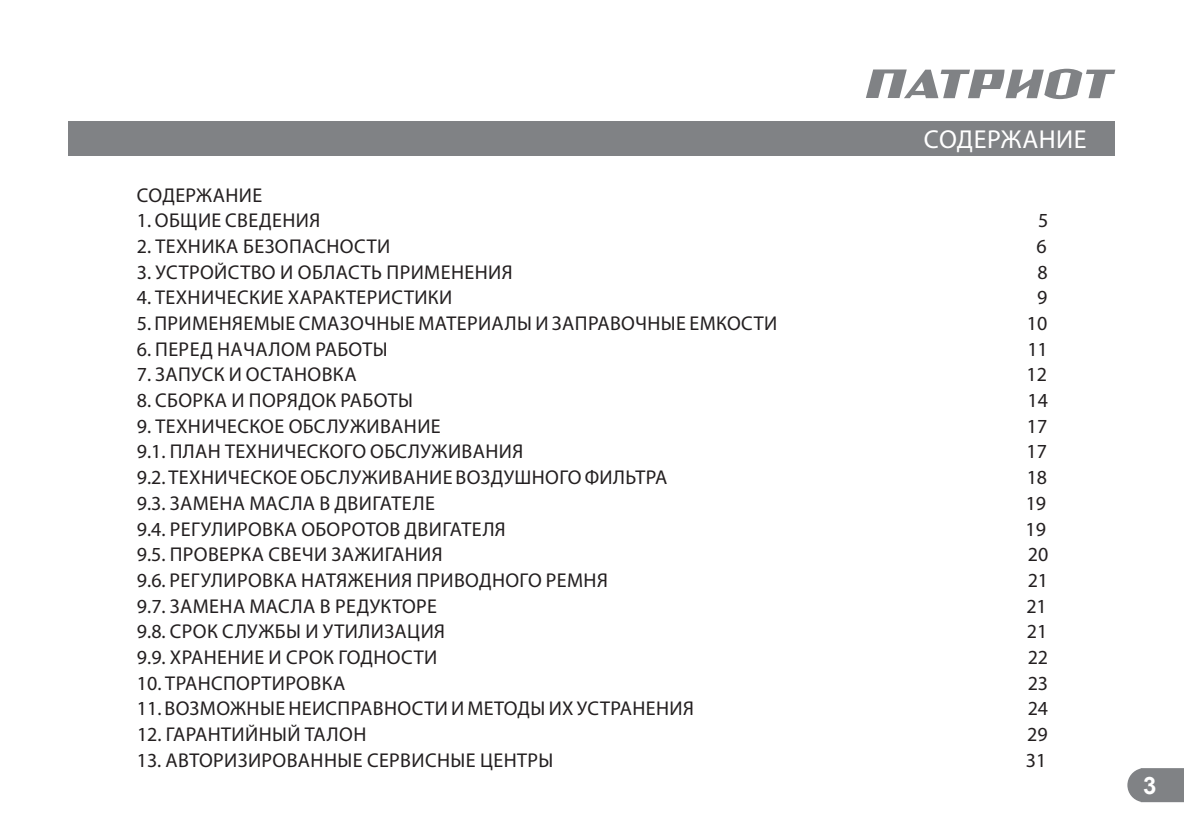
<style>
.page{position:relative;width:1184px;height:836px;background:#fff}
.page>*{position:absolute;margin:0;border:0;box-sizing:border-box;transform-origin:0 0}
.t1{font:26px "Myriad Pro";color:#fff}
.t2{font:700 24px "Arial";color:#fff}
.t3{font:20px "Myriad Pro";letter-spacing:.02em;color:#231f20}
.t4{font:20px "Myriad Pro";letter-spacing:.09em;color:#231f20}
</style>
<div class="page">
<svg style="left:1127px;top:768px;width:57px;height:33px;background:#888a8d"></svg>
<svg style="left:866px;top:69px;width:249px;height:30px"></svg>
<div style="left:69px;top:121px;width:1046px;height:34px;background:#808285"></div>
<h1 class="t1" style="left:924px;top:123px;width:18px">содержание</h1>
<p class="t3" style="left:137px;top:182px;width:127px">СОДЕРЖАНИЕ</p>
<p class="t3" style="left:137px;top:208px;width:125px">1. Общие сведени</p>
<p class="t3" style="left:309px;top:208px;width:12px">я</p>
<p class="t3" style="left:1038px;top:208px;width:12px">5</p>
<p class="t3" style="left:137px;top:234px;width:179px">2. Техни ка безопасности</p>
<p class="t3" style="left:1036px;top:234px;width:12px">6</p>
<p class="t3" style="left:137px;top:259px;width:42px">3. Устро</p>
<p class="t3" style="left:214px;top:259px;width:240px">йство и область применени</p>
<p class="t3" style="left:502px;top:259px;width:12px">я</p>
<p class="t3" style="left:1038px;top:259px;width:12px">8</p>
<p class="t3" style="left:137px;top:285px;width:222px">4. Техни ческие характеристи</p>
<p class="t3" style="left:428px;top:285px;width:23px">ки</p>
<p class="t3" style="left:1037px;top:285px;width:12px">9</p>
<p class="t3" style="left:137px;top:311px;width:30px">5. При</p>
<p class="t3" style="left:192px;top:311px;width:255px">меняемые смазочные материа</p>
<p class="t3" style="left:505px;top:311px;width:236px">лы и заправочные емкости</p>
<p class="t3" style="left:1027px;top:311px;width:22px">10</p>
<p class="t3" style="left:137px;top:336px;width:31px">6. Перед</p>
<p class="t4" style="left:217px;top:336px;width:172px">началом работы</p>
<p class="t3" style="left:1027px;top:336px;width:22px">11</p>
<p class="t3" style="left:137px;top:362px;width:123px">7. Запуск иостано</p>
<p class="t3" style="left:322px;top:362px;width:34px">вка</p>
<p class="t3" style="left:1026px;top:362px;width:22px">12</p>
<p class="t3" style="left:137px;top:388px;width:278px">8. Сбор ка и порядок работы</p>
<p class="t3" style="left:1028px;top:388px;width:22px">14</p>
<p class="t3" style="left:137px;top:413px;width:217px">9. Техни чес кое обслужи</p>
<p class="t3" style="left:380px;top:413px;width:25px">вание</p>
<p class="t3" style="left:1027px;top:413px;width:22px">17</p>
<p class="t3" style="left:137px;top:439px;width:298px">9.1. План техни ческого обслужи</p>
<p class="t3" style="left:462px;top:439px;width:25px">вани</p>
<p class="t3" style="left:512px;top:439px;width:12px">я</p>
<p class="t3" style="left:1026px;top:439px;width:22px">17</p>
<p class="t3" style="left:137px;top:465px;width:228px">9.2. Техни чес кое обслужи</p>
<p class="t3" style="left:392px;top:465px;width:25px">вание</p>
<p class="t3" style="left:456px;top:465px;width:192px">воздушно го фильтра</p>
<p class="t3" style="left:1027px;top:465px;width:22px">18</p>
<p class="t3" style="left:137px;top:490px;width:85px">9.3. Замена</p>
<p class="t3" style="left:249px;top:490px;width:185px">масла в двигателе</p>
<p class="t3" style="left:1026px;top:490px;width:22px">19</p>
<p class="t3" style="left:137px;top:516px;width:100px">9.4. Регулиро</p>
<p class="t3" style="left:262px;top:516px;width:78px">вка оборото</p>
<p class="t3" style="left:389px;top:516px;width:118px">в двигателя</p>
<p class="t3" style="left:1025px;top:516px;width:22px">19</p>
<p class="t3" style="left:137px;top:542px;width:46px">9.5. Про</p>
<p class="t3" style="left:208px;top:542px;width:149px">верка свечи зажи</p>
<p class="t3" style="left:385px;top:542px;width:21px">гани</p>
<p class="t3" style="left:432px;top:542px;width:12px">я</p>
<p class="t3" style="left:1028px;top:542px;width:22px">20</p>
<p class="t3" style="left:137px;top:567px;width:100px">9.6. Регулиро</p>
<p class="t3" style="left:262px;top:567px;width:100px">вка натяжени</p>
<p class="t3" style="left:401px;top:567px;width:78px">я приводно</p>
<p class="t3" style="left:520px;top:567px;width:90px">го ремня</p>
<p class="t3" style="left:1028px;top:567px;width:22px">21</p>
<p class="t3" style="left:137px;top:593px;width:85px">9.7. Замена</p>
<p class="t3" style="left:250px;top:593px;width:98px">масла в реду</p>
<p class="t3" style="left:380px;top:593px;width:24px">кторе</p>
<p class="t3" style="left:1026px;top:593px;width:22px">21</p>
<p class="t3" style="left:137px;top:619px;width:310px">9.8. Срок службы и утилизация</p>
<p class="t3" style="left:1027px;top:619px;width:22px">21</p>
<p class="t3" style="left:137px;top:644px;width:46px">9.9. Хранение</p>
<p class="t3" style="left:269px;top:644px;width:31px">и сро</p>
<p class="t3" style="left:323px;top:644px;width:38px">к годности</p>
<p class="t3" style="left:1028px;top:644px;width:22px">22</p>
<p class="t3" style="left:137px;top:670px;width:51px">10. Транс</p>
<p class="t3" style="left:223px;top:670px;width:27px">портиро</p>
<p class="t3" style="left:310px;top:670px;width:34px">вка</p>
<p class="t3" style="left:1028px;top:670px;width:22px">23</p>
<p class="t3" style="left:137px;top:696px;width:95px">11. Возможн</p>
<p class="t3" style="left:260px;top:696px;width:42px">ыенеис</p>
<p class="t3" style="left:338px;top:696px;width:60px">правности</p>
<p class="t3" style="left:451px;top:696px;width:45px">и метод</p>
<p class="t3" style="left:531px;top:696px;width:59px">ы их устранени</p>
<p class="t3" style="left:683px;top:696px;width:12px">я</p>
<p class="t3" style="left:1028px;top:696px;width:22px">24</p>
<p class="t3" style="left:137px;top:721px;width:41px">12. Гаранти</p>
<p class="t3" style="left:245px;top:721px;width:108px">йный талон</p>
<p class="t3" style="left:1027px;top:721px;width:22px">29</p>
<p class="t3" style="left:137px;top:747px;width:66px">13. Автори</p>
<p class="t3" style="left:238px;top:747px;width:24px">зиро</p>
<p class="t3" style="left:287px;top:747px;width:25px">ванн</p>
<p class="t3" style="left:337px;top:747px;width:87px">ые сервисн</p>
<p class="t3" style="left:451px;top:747px;width:55px">ые центр</p>
<p class="t3" style="left:539px;top:747px;width:16px">ы</p>
<p class="t3" style="left:1026px;top:747px;width:22px">31</p>
<p class="t2" style="left:1143px;top:769px;width:15px">3</p>
</div>
